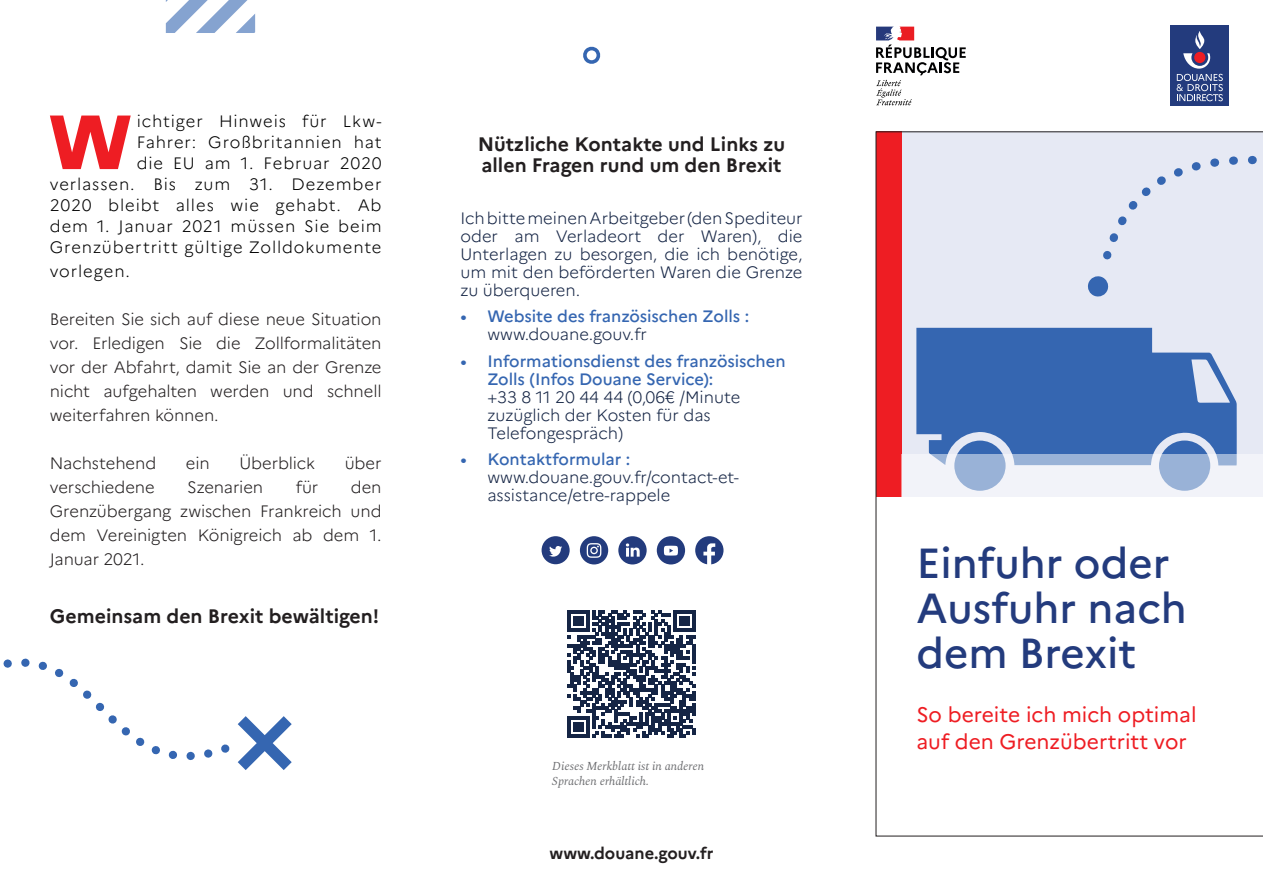
<style>
.page{position:relative;width:1263px;height:893px;background:#fff}
.page>*{position:absolute;margin:0;border:0;box-sizing:border-box;transform-origin:0 0}
.t1{font:800 76.5px "Marianne";color:#ee1d23}
.t2{font:500 42px/45px "Marianne";color:#233b7d}
.t3{font:21px/27px "Marianne";color:#ee1d23}
.t4{font:700 19.5px/21px "Marianne";color:#231f20}
.t5{font:300 16.5px/24px "Marianne";letter-spacing:-.01em;color:#231f20;text-align:justify}
.t6{font:300 16.5px/18px "Marianne";color:#152545}
.t7{font:300 16.5px/21px "Marianne";letter-spacing:.05em;color:#000;text-align:right}
.t8{font:500 16.5px/18px "Marianne";color:#3566b1}
.t9{font:700 16.5px "Marianne";color:#231f20}
.t10{font:italic 12px/15px "Spectral";color:#6c6d70}
</style>
<div class="page">
<div style="left:1171px;top:26px;width:58px;height:80px;background:#233b7d"></div>
<svg style="left:1176px;top:31px;width:47px;height:70px"></svg>
<svg style="left:166px;top:0;width:89px;height:33px"></svg>
<svg style="left:3px;top:658px;width:227px;height:102px"></svg>
<svg style="left:238px;top:716px;width:54px;height:54px"></svg>
<svg style="left:583px;top:46px;width:18px;height:18px"></svg>
<svg style="left:876px;top:27px;width:90px;height:78px"></svg>
<svg style="left:568px;top:610px;width:127px;height:128px"></svg>
<svg style="left:876px;top:131px;width:387px;height:705px"></svg>
<div style="left:580px;top:536px;width:28px;height:28px;background:#233b7d;border-radius:50%"></div>
<svg style="left:587px;top:543px;width:14px;height:15px"></svg>
<div style="left:618px;top:536px;width:29px;height:28px;background:#233b7d;border-radius:50%"></div>
<svg style="left:626px;top:543px;width:14px;height:14px"></svg>
<div style="left:542px;top:536px;width:28px;height:28px;background:#233b7d;border-radius:50%"></div>
<svg style="left:549px;top:546px;width:13px;height:11px"></svg>
<div style="left:657px;top:536px;width:28px;height:28px;background:#233b7d;border-radius:50%"></div>
<svg style="left:664px;top:546px;width:14px;height:10px"></svg>
<div style="left:695px;top:536px;width:28px;height:28px;background:#233b7d;border-radius:50%"></div>
<svg style="left:703px;top:543px;width:12px;height:22px"></svg>
<p class="t7" style="left:50px;top:111px;width:333px">ichtiger Hinweis für Lkw-<br>Fahrer: Großbritannien hat<br>die EU am 1. Februar 2020 verlassen. Bis zum 31. Dezember<br>2020 bleibt alles wie gehabt. Ab dem 1. Januar 2021 müssen Sie beim<br>Grenzübertritt gültige Zolldokumente</p>
<p class="t7" style="left:50px;top:261px;width:82px">vorlegen.</p>
<p class="t5" style="left:50px;top:307px;width:333px">Bereiten Sie sich auf diese neue Situation vor. Erledigen Sie die Zollformalitäten vor der Abfahrt, damit Sie an der Grenze nicht aufgehalten werden und schnell weiterfahren können.</p>
<p class="t5" style="left:50px;top:451px;width:108px">Nachstehend</p>
<p class="t5" style="left:186px;top:451px;width:25px">ein</p>
<p class="t5" style="left:239px;top:451px;width:77px">Überblick</p>
<p class="t5" style="left:345px;top:451px;width:38px">über</p>
<p class="t5" style="left:50px;top:475px;width:106px">verschiedene</p>
<p class="t5" style="left:187px;top:475px;width:77px">Szenarien</p>
<p class="t5" style="left:296px;top:475px;width:24px">für</p>
<h1 class="t1" style="left:48px;top:95px;width:85px">W</h1>
<p class="t5" style="left:50px;top:475px;width:333px;text-indent:301px">den Grenzübergang zwischen Frankreich und dem Vereinigten Königreich ab dem 1.<br>Januar 2021.</p>
<p class="t4" style="left:50px;top:605px;width:331px">Gemeinsam den Brexit bewältigen!</p>
<p class="t4" style="left:478px;top:133px;width:309px">Nützliche Kontakte und Links zu allen Fragen rund um den Brexit</p>
<p class="t6" style="left:460px;top:209px;width:344px;text-align:justify">Ich bitte meinen Arbeitgeber (den Spediteur oder am Verladeort der Waren), die Unterlagen zu besorgen, die ich benötige, um mit den beförderten Waren die Grenze zu überqueren.</p>
<p class="t8" style="left:460px;top:308px;width:290px">• Website des französischen Zolls :</p>
<p class="t6" style="left:487px;top:326px;width:161px">www.douane.gouv.fr</p>
<p class="t8" style="left:487px;top:352px;width:300px;text-indent:-27px">• Informationsdienst des französischen<br>Zolls (Infos Douane Service):</p>
<p class="t6" style="left:487px;top:388px;width:255px">+33 8 11 20 44 44 (0,06€ /Minute zuzüglich der Kosten für das<br>Telefongespräch)</p>
<p class="t8" style="left:460px;top:451px;width:171px">• Kontaktformular :</p>
<p class="t6" style="left:487px;top:469px;width:253px">www.douane.gouv.fr/contact-et&shy;assistance/etre-rappele</p>
<p class="t10" style="left:552px;top:758px;width:153px">Dieses Merkblatt ist in anderen<br>Sprachen erhältlich.</p>
<p class="t9" style="left:549px;top:843px;width:165px">www.douane.gouv.fr</p>
<h2 class="t2" style="left:916px;top:540px;width:272px">Einfuhr oder<br>Ausfuhr nach dem Brexit</h2>
<p class="t3" style="left:916px;top:701px;width:282px">So bereite ich mich optimal auf den Grenzübertritt vor</p>
</div>
